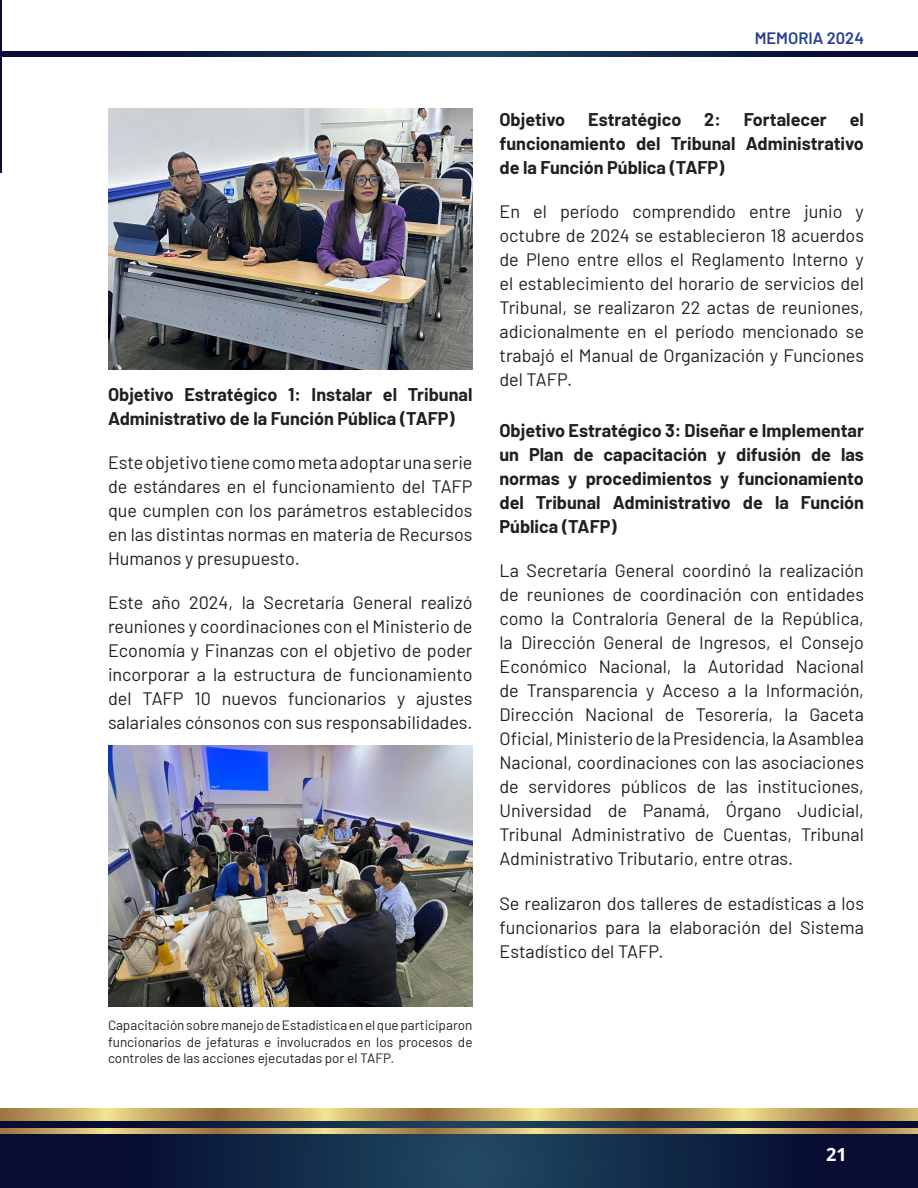
<style>
.page{position:relative;width:918px;height:1188px;background:#fff}
.page>*{position:absolute;margin:0;border:0;box-sizing:border-box;transform-origin:0 0}
.t1{font:18px/24px "Barlow";color:#231f20;text-align:justify}
.t2{font:700 18px/24px "Barlow";color:#231f20;text-align:justify}
.t3{font:700 18px "Open Sans";color:#fff}
.t4{font:600 16.5px "Barlow";color:#253f8e}
.t5{font:13.5px/16.5px "Barlow";color:#231f20;text-align:justify}
</style>
<div class="page">
<svg style="left:0;top:1120px;width:918px;height:68px"></svg>
<svg style="left:0;top:1108px;width:918px;height:12px"></svg>
<svg style="left:0;top:1128px;width:918px;height:6px"></svg>
<svg style="left:1px;top:51px;width:917px;height:6px"></svg>
<hr style="left:0;top:0;width:1px;height:173px;background:#070d33">
<img style="left:108px;top:108px;width:364px;height:261px">
<img style="left:108px;top:745px;width:364px;height:262px">
<p class="t2" style="left:108px;top:381px;width:366px">Objetivo Estratégico 1: Instalar el Tribunal<br>Administrativo de la Función Pública (TAFP)</p>
<p class="t1" style="left:108px;top:449px;width:366px">Este objetivo tiene como meta adoptar una serie de estándares en el funcionamiento del TAFP que cumplen con los parámetros establecidos en las distintas normas en materia de Recursos Humanos y presupuesto.</p>
<p class="t1" style="left:108px;top:589px;width:366px">Este año 2024, la Secretaría General realizó reuniones y coordinaciones con el Ministerio de Economía y Finanzas con el objetivo de poder incorporar a la estructura de funcionamiento del TAFP 10 nuevos funcionarios y ajustes salariales cónsonos con sus responsabilidades.</p>
<p class="t5" style="left:108px;top:1016px;width:366px">Capacitación sobre manejo de Estadística en el que participaron funcionarios de jefaturas e involucrados en los procesos de controles de las acciones ejecutadas por el TAFP.</p>
<p class="t4" style="left:755px;top:25px;width:111px">MEMORIA 2024</p>
<p class="t2" style="left:499px;top:106px;width:67px">Objetivo</p>
<p class="t2" style="left:588px;top:106px;width:95px">Estratégico</p>
<p class="t2" style="left:704px;top:106px;width:18px">2:</p>
<p class="t2" style="left:744px;top:106px;width:84px">Fortalecer</p>
<p class="t2" style="left:499px;top:106px;width:366px;text-indent:350px">el funcionamiento del Tribunal Administrativo de la Función Pública (TAFP)</p>
<p class="t1" style="left:499px;top:198px;width:366px">En el período comprendido entre junio y octubre de 2024 se establecieron 18 acuerdos de Pleno entre ellos el Reglamento Interno y el establecimiento del horario de servicios del Tribunal, se realizaron 22 actas de reuniones, adicionalmente en el período mencionado se trabajó el Manual de Organización y Funciones del TAFP.</p>
<p class="t2" style="left:499px;top:417px;width:366px">Objetivo Estratégico 3: Diseñar e Implementar un Plan de capacitación y difusión de las normas y procedimientos y funcionamiento del Tribunal Administrativo de la Función Pública (TAFP)</p>
<p class="t1" style="left:499px;top:558px;width:366px">La Secretaría General coordinó la realización de reuniones de coordinación con entidades como la Contraloría General de la República, la Dirección General de Ingresos, el Consejo Económico Nacional, la Autoridad Nacional de Transparencia y Acceso a la Información, Dirección Nacional de Tesorería, la Gaceta Oficial, Ministerio de la Presidencia, la Asamblea Nacional, coordinaciones con las asociaciones de servidores públicos de las instituciones, Universidad de Panamá, Órgano Judicial, Tribunal Administrativo de Cuentas, Tribunal Administrativo Tributario, entre otras.</p>
<p class="t1" style="left:499px;top:890px;width:366px">Se realizaron dos talleres de estadísticas a los funcionarios para la elaboración del Sistema Estadístico del TAFP.</p>
<p class="t3" style="left:826px;top:1142px;width:22px">21</p>
</div>
